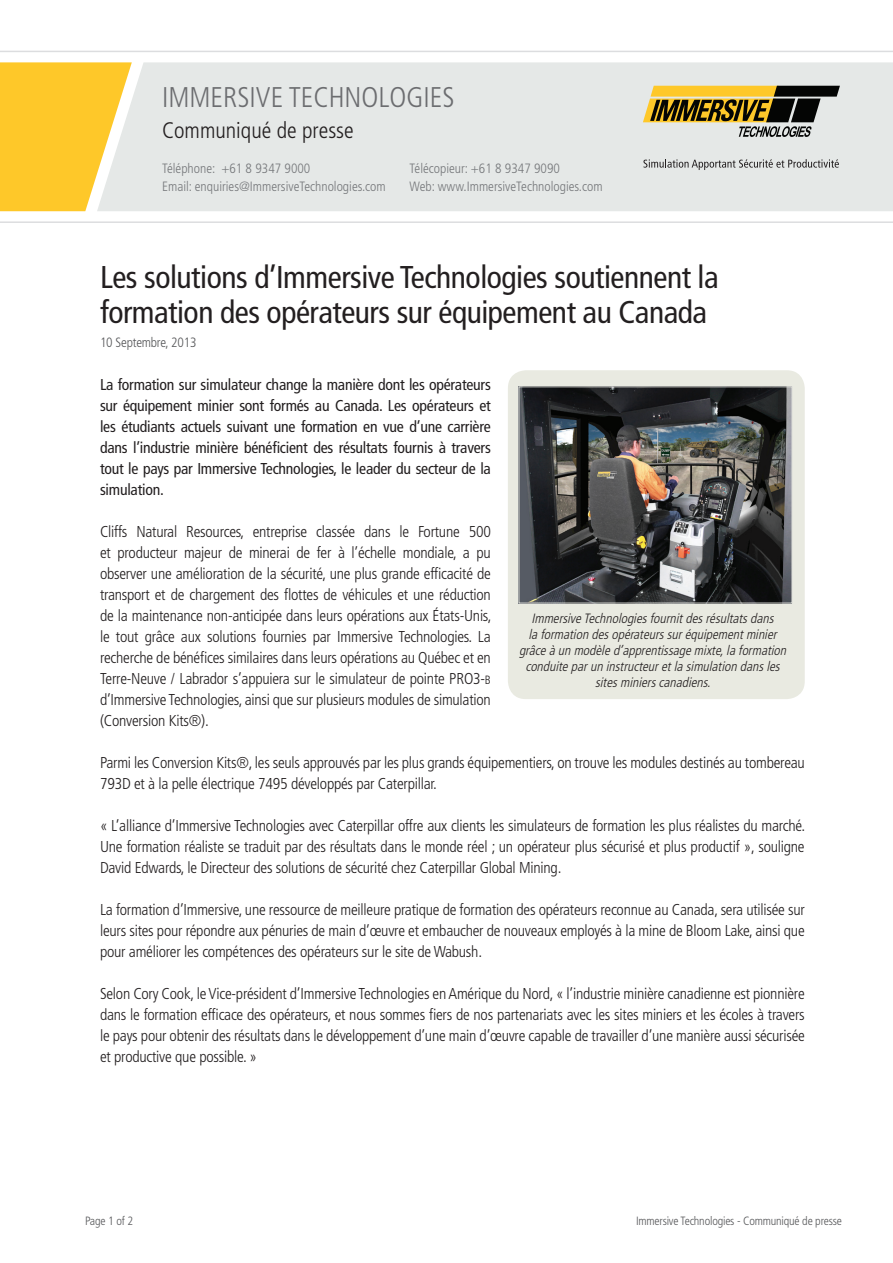
<style>
.page{position:relative;width:893px;height:1263px;background:#fff}
.page>*{position:absolute;margin:0;border:0;box-sizing:border-box;transform-origin:0 0}
.Headline{font:condensed 31.5px/34.5px "Frutiger LT Std";letter-spacing:-.015em;color:#231f20}
.t1{font:300 condensed 28.5px "Frutiger LT Std";color:#6c6d70}
.t2{font:300 condensed 22.5px "Frutiger LT Std";color:#231f20}
.Paragraph{font:300 condensed 15.75px/21px "Frutiger LT Std";letter-spacing:-.015em;color:#231f20;text-align:justify}
.Paragraph_1{font:condensed 15.75px/21px "Frutiger LT Std";letter-spacing:-.015em;color:#231f20;text-align:justify}
.t3{font:italic 300 condensed 13.5px/16.2px "Frutiger LT Std";color:#231f20;text-align:center}
.t4{font:300 condensed 13.5px "Frutiger LT Std";color:#76787b}
.Date{font:300 condensed 13.5px "Frutiger LT Std";letter-spacing:-.015em;color:#57585a}
.Paragraph_1-2{font:300 condensed 12px "Frutiger LT Std";letter-spacing:-.015em;color:#57585a}
.s1{font-size:12px}
</style>
<div class="page">
<div style="left:0;top:62px;width:97px;height:149px;background:#fec829"></div>
<div style="left:97px;top:62px;width:796px;height:149px;background:#e5e8e7"></div>
<hr style="left:0;top:51px;width:893px;height:1px;background:#dcdddf">
<hr style="left:0;top:221px;width:893px;height:2px;background:#dcdddf">
<svg style="left:643px;top:86px;width:197px;height:51px;background:#9b8d61"></svg>
<svg style="left:643px;top:159px;width:196px;height:11px;background:#bbbcbc"></svg>
<div style="left:508px;top:370px;width:297px;height:329px;background:#e9eae1;border-radius:18px"></div>
<img style="left:521px;top:388px;width:269px;height:213px">
<h2 class="t1" style="left:162px;top:81px;width:294px">IMMERSIVE TECHNOLOGIES</h2>
<h3 class="t2" style="left:162px;top:118px;width:193px">Communiqué de presse</h3>
<p class="t4" style="left:162px;top:161px;width:150px">Téléphone: +61 8 9347 9000</p>
<p class="t4" style="left:410px;top:161px;width:152px">Télécopieur: +61 8 9347 9090</p>
<p class="t4" style="left:162px;top:179px;width:225px">Email: enquiries@ImmersiveTechnologies.com</p>
<p class="t4" style="left:410px;top:179px;width:194px">Web: www.ImmersiveTechnologies.com</p>
<h3 class="t2" style="left:162px;top:118px;width:121px">Media Release</h3>
<p class="t4" style="left:162px;top:161px;width:131px">Phone: +61 8 9347 9016</p>
<p class="t4" style="left:410px;top:161px;width:113px">Fax: +61 8 9347 9090</p>
<p class="Headline" style="left:100px;top:260px;width:620px">Les solutions d’Immersive Technologies soutiennent la formation des opérateurs sur équipement au Canada</p>
<p class="Date" style="left:100px;top:335px;width:98px">10 Septembre, 2013</p>
<p class="Paragraph_1" style="left:100px;top:374px;width:392px">La formation sur simulateur change la manière dont les opérateurs sur équipement minier sont formés au Canada. Les opérateurs et les étudiants actuels suivant une formation en vue d’une carrière dans l’industrie minière bénéficient des résultats fournis à travers tout le pays par Immersive Technologies, le leader du secteur de la simulation.</p>
<p class="Paragraph" style="left:100px;top:521px;width:393px">Cliffs Natural Resources, entreprise classée dans le Fortune 500 et producteur majeur de minerai de fer à l’échelle mondiale, a pu observer une amélioration de la sécurité, une plus grande efficacité de transport et de chargement des flottes de véhicules et une réduction de la maintenance non-anticipée dans leurs opérations aux États-Unis, le tout grâce aux solutions fournies par Immersive Technologies. La recherche de bénéfices similaires dans leurs opérations au Québec et en Terre-Neuve / Labrador s’appuiera sur le simulateur de pointe PRO3-<span class="s1">B </span>d’Immersive Technologies, ainsi que sur plusieurs modules de simulation (Conversion Kits®).</p>
<p class="Paragraph" style="left:100px;top:752px;width:706px">Parmi les Conversion Kits®, les seuls approuvés par les plus grands équipementiers, on trouve les modules destinés au tombereau<br>793D et à la pelle électrique 7495 développés par Caterpillar.</p>
<p class="Paragraph" style="left:100px;top:815px;width:707px">« L’alliance d’Immersive Technologies avec Caterpillar offre aux clients les simulateurs de formation les plus réalistes du marché.<br>Une formation réaliste se traduit par des résultats dans le monde réel ; un opérateur plus sécurisé et plus productif », souligne David Edwards, le Directeur des solutions de sécurité chez Caterpillar Global Mining.</p>
<p class="Paragraph" style="left:100px;top:899px;width:706px">La formation d’Immersive, une ressource de meilleure pratique de formation des opérateurs reconnue au Canada, sera utilisée sur leurs sites pour répondre aux pénuries de main d’œuvre et embaucher de nouveaux employés à la mine de Bloom Lake, ainsi que pour améliorer les compétences des opérateurs sur le site de Wabush.</p>
<p class="Paragraph" style="left:100px;top:983px;width:706px">Selon Cory Cook, le Vice-président d’Immersive Technologies en Amérique du Nord, « l’industrie minière canadienne est pionnière dans le formation efficace des opérateurs, et nous sommes fiers de nos partenariats avec les sites miniers et les écoles à travers le pays pour obtenir des résultats dans le développement d’une main d’œuvre capable de travailler d’une manière aussi sécurisée et productive que possible. »</p>
<p class="t3" style="left:519px;top:610px;width:272px">ImmersiveTechnologiesfournitdesrésultatsdans laformation desopérateurssuréquipementminier grâceàun modèled’apprentissagemixte,laformation conduiteparun instructeuretlasimulation dansles sitesminierscanadiens.</p>
<p class="Paragraph_1-2" style="left:85px;top:1214px;width:50px">Page 1 of 2</p>
<p class="Paragraph_1-2" style="left:636px;top:1214px;width:207px">Immersive Technologies - Communiqué de presse</p>
</div>
